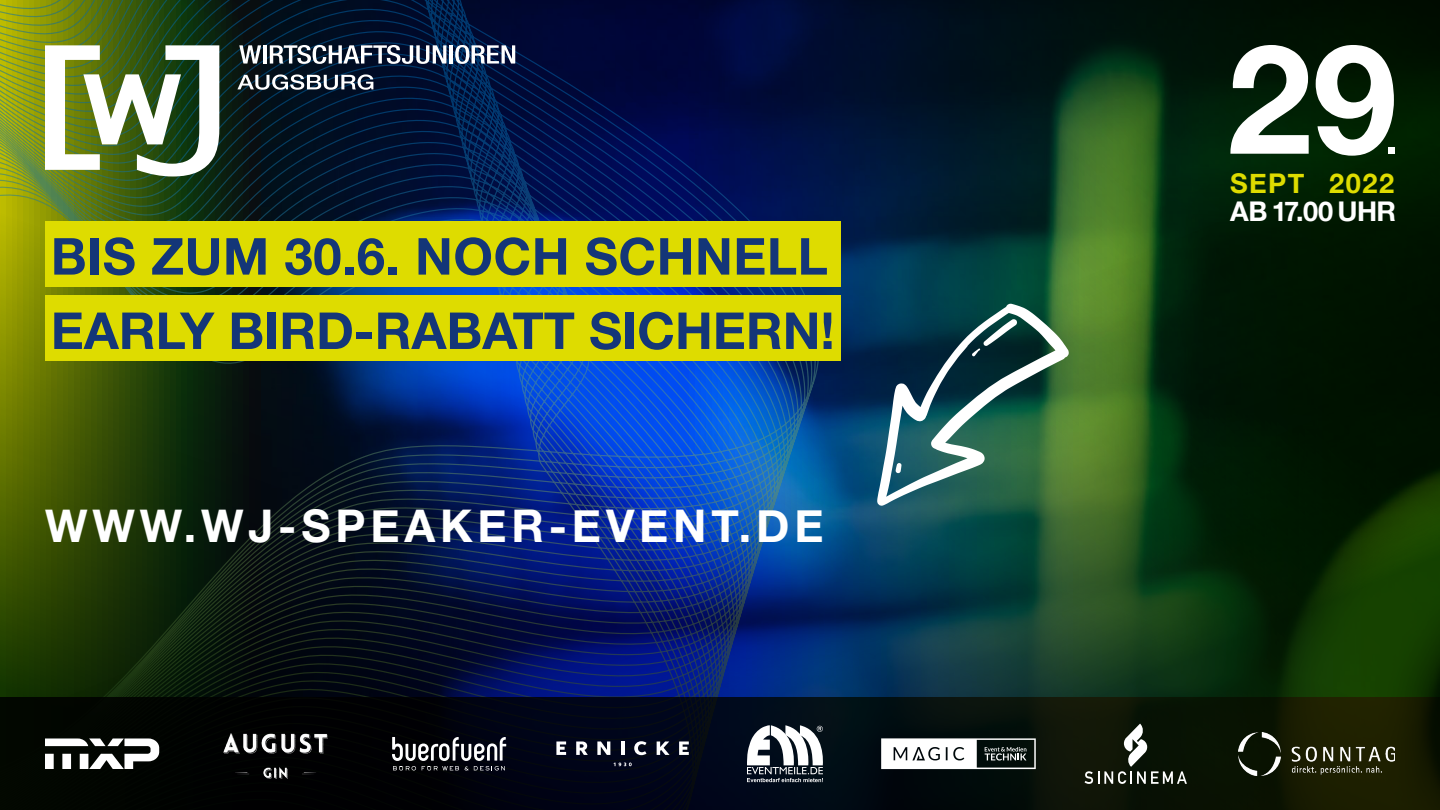
<style>
.page{position:relative;width:1440px;height:810px;background:#fff}
.page>*{position:absolute;margin:0;border:0;box-sizing:border-box;transform-origin:0 0}
.t1{font:700 152.25px "Helvetica Neue";color:#fff}
.t2{font:700 51px "Helvetica Neue";color:#143678}
.t3{font:700 45px "Helvetica Neue";letter-spacing:.11em;color:#fff}
.t4{font:700 27.15px "Helvetica Neue";letter-spacing:-.025em;color:#fff}
.t5{font:700 27.15px "Helvetica Neue";letter-spacing:.055em;color:#dedc00}
</style>
<div class="page">
<img style="left:0;top:0;width:1440px;height:698px">
<svg style="left:0;top:698px;width:1440px;height:112px"></svg>
<svg style="left:45px;top:738px;width:114px;height:31px"></svg>
<svg style="left:1085px;top:724px;width:102px;height:60px"></svg>
<svg style="left:392px;top:737px;width:114px;height:34px"></svg>
<svg style="left:747px;top:725px;width:76px;height:57px"></svg>
<img style="left:224px;top:734px;width:104px;height:44px">
<svg style="left:576px;top:741px;width:12px;height:14px"></svg>
<svg style="left:597px;top:741px;width:13px;height:14px"></svg>
<hr style="left:621px;top:741px;width:3px;height:14px;background:#fff">
<svg style="left:634px;top:741px;width:12px;height:14px"></svg>
<svg style="left:657px;top:741px;width:13px;height:14px"></svg>
<svg style="left:614px;top:763px;width:18px;height:3px"></svg>
<svg style="left:556px;top:741px;width:10px;height:14px"></svg>
<svg style="left:679px;top:741px;width:10px;height:14px"></svg>
<svg style="left:881px;top:738px;width:155px;height:31px"></svg>
<img style="left:1238px;top:732px;width:157px;height:43px">
<svg style="left:239px;top:45px;width:22px;height:19px"></svg>
<hr style="left:263px;top:45px;width:3px;height:19px;background:#fff">
<svg style="left:270px;top:45px;width:176px;height:19px"></svg>
<hr style="left:449px;top:45px;width:4px;height:19px;background:#fff">
<svg style="left:455px;top:45px;width:60px;height:19px"></svg>
<svg style="left:45px;top:45px;width:174px;height:132px"></svg>
<svg style="left:237px;top:74px;width:136px;height:16px"></svg>
<div style="left:45px;top:221px;width:795px;height:66px;background:#dedc00"></div>
<div style="left:1388px;top:147px;width:7px;height:7px;background:#fff"></div>
<svg style="left:877px;top:303px;width:192px;height:203px"></svg>
<div style="left:45px;top:296px;width:795px;height:65px;background:#dedc00"></div>
<p class="t2" style="left:51px;top:216px;width:779px">BIS ZUM 30.6. NOCH SCHNELL</p>
<p class="t2" style="left:51px;top:291px;width:785px">EARLY BIRD-RABATT SICHERN!</p>
<p class="t3" style="left:45px;top:491px;width:780px">WWW.WJ-SPEAKER-EVENT.DE</p>
<h1 class="t1" style="left:1227px;top:-20px;width:171px">29</h1>
<p class="t5" style="left:1329px;top:162px;width:67px">2022</p>
<p class="t5" style="left:1230px;top:162px;width:76px">SEPT</p>
<p class="t4" style="left:1230px;top:191px;width:167px">AB 17.00 UHR</p>
</div>
